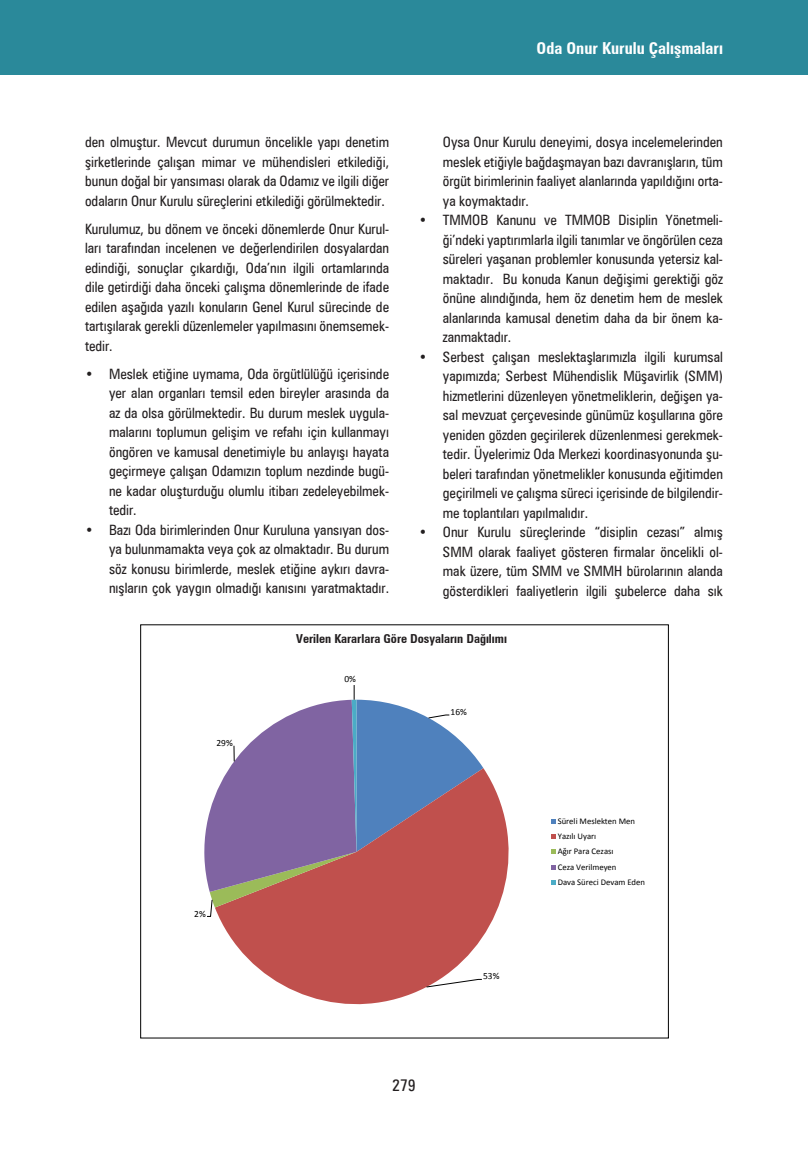
<style>
.page{position:relative;width:808px;height:1149px;background:#fff}
.page>*{position:absolute;margin:0;border:0;box-sizing:border-box;transform-origin:0 0}
.t1{font:700 condensed 16.5px "Zurich BT";color:#fff}
.t2{font:condensed 16.5px "Zurich BT";color:#231f20}
.calismarap_metin{font:condensed 14.25px/19.5px "Zurich BT";color:#231f20;text-align:justify}
._1_1_baslik{font:700 condensed 12.45px "Zurich BT";color:#231f20}
.t3{font:9.45px "Calibri";color:#000}
.t4{font:8.7px/15.1px "Calibri";color:#000}
</style>
<div class="page">
<div style="left:0;top:0;width:808px;height:75px;background:#2a899a"></div>
<svg style="left:204px;top:685px;width:352px;height:320px"></svg>
<p class="t1" style="left:537px;top:38px;width:188px">Oda Onur Kurulu Çalışmaları</p>
<p class="calismarap_metin" style="left:443px;top:132px;width:282px">Oysa Onur Kurulu deneyimi, dosya incelemelerinden meslek etiğiyle bağdaşmayan bazı davranışların, tüm örgüt birimlerinin faaliyet alanlarında yapıldığını orta&shy;ya koymaktadır.</p>
<p class="calismarap_metin" style="left:443px;top:210px;width:282px;text-indent:-24px">• TMMOB Kanunu ve TMMOB Disiplin Yönetmeli&shy;ği’ndeki yaptırımlarla ilgili tanımlar ve öngörülen ceza süreleri yaşanan problemler konusunda yetersiz kal&shy;maktadır. Bu konuda Kanun değişimi gerektiği göz önüne alındığında, hem öz denetim hem de meslek alanlarında kamusal denetim daha da bir önem ka&shy;zanmaktadır.</p>
<p class="calismarap_metin" style="left:443px;top:346px;width:282px;text-indent:-24px">• Serbest çalışan meslektaşlarımızla ilgili kurumsal yapımızda; Serbest Mühendislik Müşavirlik (SMM) hizmetlerini düzenleyen yönetmeliklerin, değişen ya&shy;sal mevzuat çerçevesinde günümüz koşullarına göre yeniden gözden geçirilerek düzenlenmesi gerekmek&shy;tedir. Üyelerimiz Oda Merkezi koordinasyonunda şu&shy;beleri tarafından yönetmelikler konusunda eğitimden geçirilmeli ve çalışma süreci içerisinde de bilgilendir&shy;me toplantıları yapılmalıdır.</p>
<p class="calismarap_metin" style="left:443px;top:522px;width:282px;text-indent:-24px">• Onur Kurulu süreçlerinde “disiplin cezası” almış SMM olarak faaliyet gösteren firmalar öncelikli ol&shy;mak üzere, tüm SMM ve SMMH bürolarının alanda gösterdikleri faaliyetlerin ilgili şubelerce daha sık</p>
<p class="_1_1_baslik" style="left:296px;top:631px;width:212px">Verilen Kararlara Göre Dosyaların Dağılımı</p>
<p class="calismarap_metin" style="left:85px;top:132px;width:306px">den olmuştur. Mevcut durumun öncelikle yapı denetim şirketlerinde çalışan mimar ve mühendisleri etkilediği, bunun doğal bir yansıması olarak da Odamız ve ilgili diğer odaların Onur Kurulu süreçlerini etkilediği görülmektedir.</p>
<p class="calismarap_metin" style="left:85px;top:218px;width:306px">Kurulumuz, bu dönem ve önceki dönemlerde Onur Kurul&shy;ları tarafından incelenen ve değerlendirilen dosyalardan edindiği, sonuçlar çıkardığı, Oda’nın ilgili ortamlarında dile getirdiği daha önceki çalışma dönemlerinde de ifade edilen aşağıda yazılı konuların Genel Kurul sürecinde de tartışılarak gerekli düzenlemeler yapılmasını önemsemek&shy;tedir.</p>
<p class="calismarap_metin" style="left:109px;top:363px;width:282px;text-indent:-24px">• Meslek etiğine uymama, Oda örgütlülüğü içerisinde yer alan organları temsil eden bireyler arasında da az da olsa görülmektedir. Bu durum meslek uygula&shy;malarını toplumun gelişim ve refahı için kullanmayı öngören ve kamusal denetimiyle bu anlayışı hayata geçirmeye çalışan Odamızın toplum nezdinde bugü&shy;ne kadar oluşturduğu olumlu itibarı zedeleyebilmek&shy;tedir.</p>
<p class="calismarap_metin" style="left:109px;top:519px;width:282px;text-indent:-24px">• Bazı Oda birimlerinden Onur Kuruluna yansıyan dos&shy;ya bulunmamakta veya çok az olmaktadır. Bu durum söz konusu birimlerde, meslek etiğine aykırı davra&shy;nışların çok yaygın olmadığı kanısını yaratmaktadır.</p>
<p class="t3" style="left:216px;top:736px;width:18px">29%</p>
<p class="t3" style="left:194px;top:907px;width:13px">2%</p>
<p class="t3" style="left:344px;top:673px;width:13px">0%</p>
<p class="t3" style="left:451px;top:705px;width:18px">16%</p>
<p class="t2" style="left:392px;top:1075px;width:25px">279</p>
<p class="t3" style="left:483px;top:970px;width:18px">53%</p>
<p class="t4" style="left:558px;top:812px;width:89px">Süreli Meslekten Men<br>Yazılı Uyarı<br>Ağır Para Cezası<br>Ceza Verilmeyen<br>Dava Süreci Devam Eden</p>
</div>
